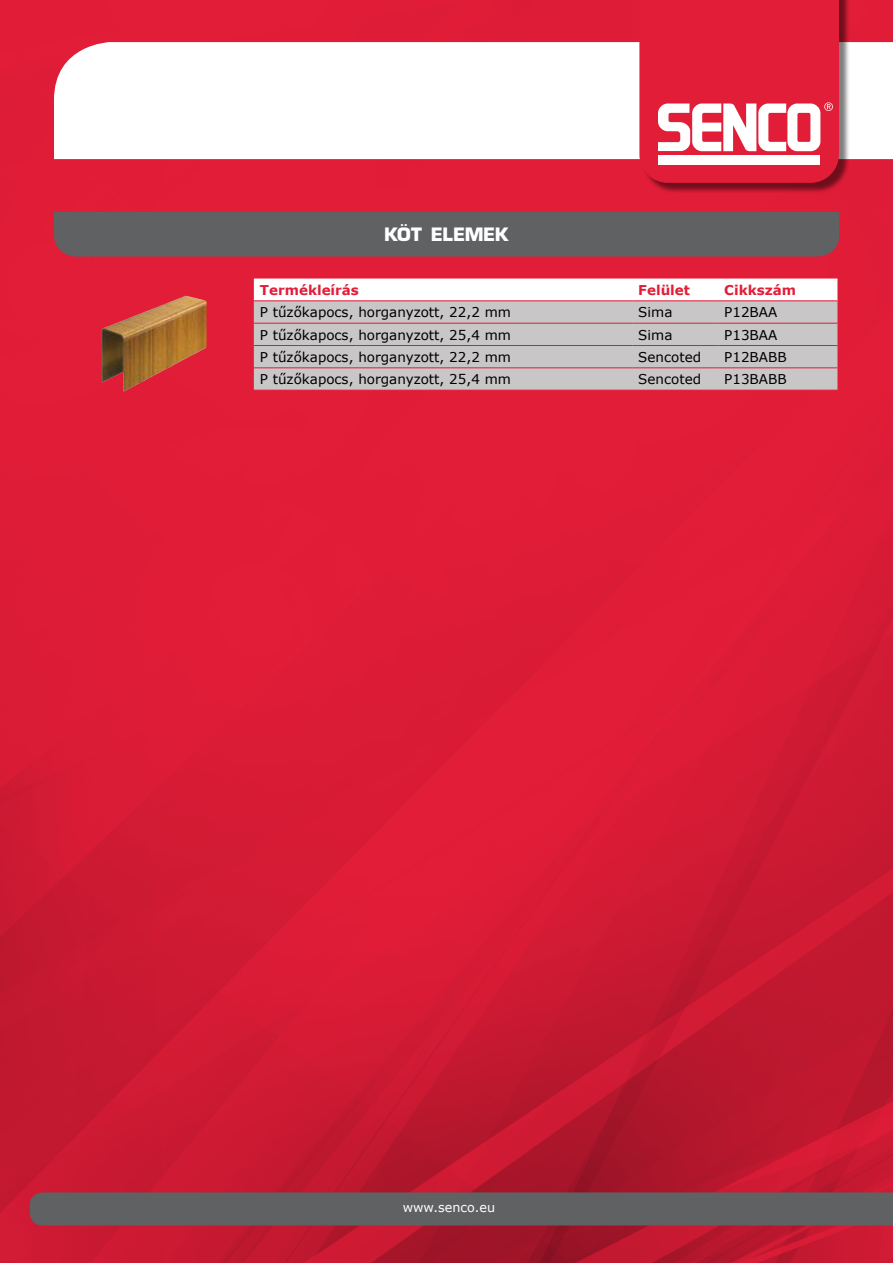
<style>
.page{position:relative;width:893px;height:1263px;background:#fff}
.page>*{position:absolute;margin:0;border:0;box-sizing:border-box;transform-origin:0 0}
.t1{font:700 18px "Eurostile LT Std";letter-spacing:-.015em;color:#fff}
.t2{font:13.5px "Verdana";color:#000}
.t3{font:700 13.5px "Verdana";color:#e21d38}
.t4{font:12.75px "Verdana";color:#fff}
</style>
<div class="page">
<img style="left:0;top:0;width:893px;height:1263px">
<div style="left:30px;top:1192px;width:863px;height:33px;background:#5f6162"></div>
<svg style="left:254px;top:279px;width:583px;height:21px"></svg>
<div style="left:254px;top:301px;width:583px;height:89px;background:#c8c6c7"></div>
<hr style="left:254px;top:300px;width:378px;height:1px;background:#e21d38">
<hr style="left:632px;top:300px;width:86px;height:1px;background:#e21d38">
<hr style="left:718px;top:300px;width:119px;height:1px;background:#e21d38">
<hr style="left:254px;top:323px;width:378px;height:1px;background:#e21d38">
<hr style="left:632px;top:323px;width:86px;height:1px;background:#e21d38">
<hr style="left:718px;top:323px;width:119px;height:1px;background:#e21d38">
<hr style="left:254px;top:345px;width:378px;height:1px;background:#e21d38">
<hr style="left:632px;top:345px;width:86px;height:1px;background:#e21d38">
<hr style="left:718px;top:345px;width:119px;height:1px;background:#e21d38">
<hr style="left:254px;top:367px;width:378px;height:1px;background:#e21d38">
<hr style="left:254px;top:390px;width:378px;height:1px;background:#e21d38">
<hr style="left:632px;top:367px;width:86px;height:1px;background:#e21d38">
<hr style="left:632px;top:390px;width:86px;height:1px;background:#e21d38">
<hr style="left:718px;top:367px;width:119px;height:1px;background:#e21d38">
<hr style="left:718px;top:390px;width:119px;height:1px;background:#e21d38">
<div style="left:54px;top:212px;width:785px;height:45px;background:#5f6162"></div>
<img style="left:102px;top:299px;width:76px;height:93px">
<svg style="left:54px;top:42px;width:839px;height:117px"></svg>
<div style="left:641px;top:0;width:209px;height:193px;background:#000;opacity:.5"></div>
<svg style="left:639px;top:0;width:200px;height:183px"></svg>
<h1 class="t1" style="left:384px;top:223px;width:126px">KÖTŐELEMEK</h1>
<p class="t3" style="left:260px;top:281px;width:101px">Termékleírás</p>
<p class="t3" style="left:638px;top:281px;width:53px">Felület</p>
<p class="t3" style="left:724px;top:281px;width:73px">Cikkszám</p>
<p class="t2" style="left:260px;top:303px;width:253px">P tűzőkapocs, horganyzott, 22,2 mm</p>
<p class="t2" style="left:638px;top:303px;width:36px">Sima</p>
<p class="t2" style="left:724px;top:303px;width:55px">P12BAA</p>
<p class="t2" style="left:260px;top:325px;width:253px">P tűzőkapocs, horganyzott, 25,4 mm</p>
<p class="t2" style="left:638px;top:325px;width:36px">Sima</p>
<p class="t2" style="left:724px;top:325px;width:55px">P13BAA</p>
<p class="t2" style="left:260px;top:348px;width:253px">P tűzőkapocs, horganyzott, 22,2 mm</p>
<p class="t2" style="left:638px;top:348px;width:64px">Sencoted</p>
<p class="t2" style="left:724px;top:348px;width:64px">P12BABB</p>
<p class="t2" style="left:260px;top:370px;width:253px">P tűzőkapocs, horganyzott, 25,4 mm</p>
<p class="t2" style="left:638px;top:370px;width:64px">Sencoted</p>
<p class="t2" style="left:724px;top:370px;width:64px">P13BABB</p>
<p class="t4" style="left:403px;top:1199px;width:94px">www.senco.eu</p>
</div>
